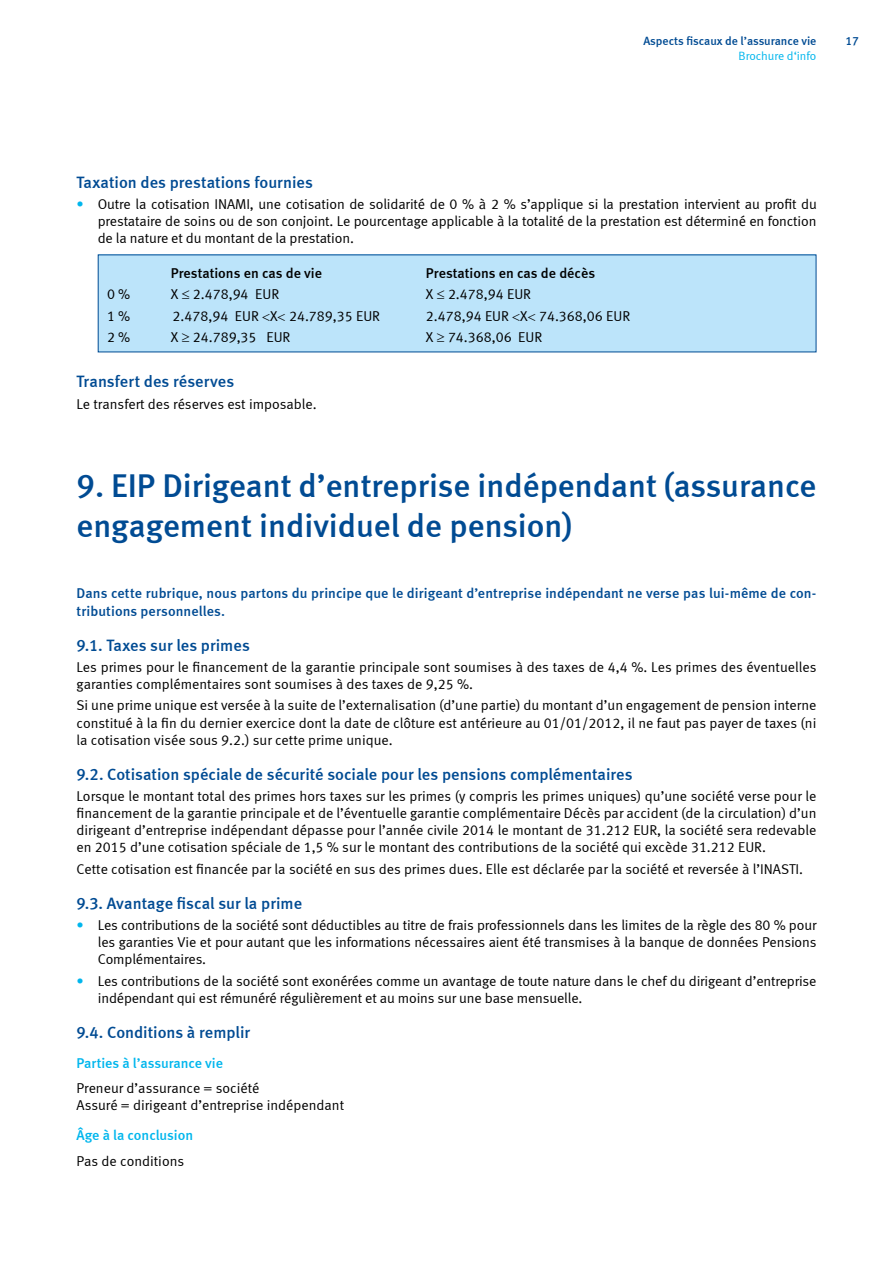
<style>
.page{position:relative;width:893px;height:1263px;background:#fff}
.page>*{position:absolute;margin:0;border:0;box-sizing:border-box;transform-origin:0 0}
.t1{font:33px/39.6px "Meta Medium LF";color:#004b93}
.t2{font:16.5px "Meta Medium LF";color:#004b93}
.t3{font:14.25px/17.1px "Meta Normal LF";color:#000;text-align:justify}
.t4{font:14.25px/18px "Meta Medium LF";letter-spacing:.005em;color:#004b93}
.t5{font:14.25px "Meta Medium LF";color:#000}
.t6{font:14.25px "Meta Medium LF";color:#00b6ed}
.t7{font:12px "Meta Medium LF";color:#004b93}
.t8{font:12px "Meta Normal LF";color:#00b6ed}
.s1{color:#00b6ed}
</style>
<div class="page">
<div style="left:98px;top:255px;width:718px;height:97px;background:#bce4fa"></div>
<p class="t7" style="left:643px;top:34px;width:175px">Aspects fiscaux de l’assurance vie</p>
<p class="t8" style="left:738px;top:48px;width:79px">Brochure d‘info</p>
<p class="t7" style="left:845px;top:34px;width:15px">17</p>
<p class="t2" style="left:77px;top:172px;width:238px">Taxation des prestations fournies</p>
<p class="t3" style="left:98px;top:195px;width:721px;text-indent:-21px"><span class="s1">•</span> Outre la cotisation INAMI, une cotisation de solidarité de 0 % à 2 % s’applique si la prestation intervient au profit du prestataire de soins ou de son conjoint. Le pourcentage applicable à la totalité de la prestation est déterminé en fonction de la nature et du montant de la prestation.</p>
<p class="t5" style="left:171px;top:265px;width:153px">Prestations en cas de vie</p>
<p class="t5" style="left:426px;top:265px;width:171px">Prestations en cas de décès</p>
<p class="t3" style="left:107px;top:286px;width:25px">0 %</p>
<p class="t3" style="left:171px;top:286px;width:110px">X ≤ 2.478,94 EUR</p>
<p class="t3" style="left:426px;top:286px;width:107px">X ≤ 2.478,94 EUR</p>
<p class="t3" style="left:107px;top:307px;width:25px">1 %</p>
<p class="t3" style="left:173px;top:307px;width:209px">2.478,94 EUR X 24.789,35 EUR</p>
<p class="t3" style="left:426px;top:307px;width:206px">2.478,94 EUR X 74.368,06 EUR</p>
<p class="t3" style="left:107px;top:328px;width:25px">2 %</p>
<p class="t3" style="left:171px;top:328px;width:121px">X ≥ 24.789,35 EUR</p>
<p class="t3" style="left:426px;top:328px;width:118px">X ≥ 74.368,06 EUR</p>
<p class="t2" style="left:77px;top:372px;width:159px">Transfert des réserves</p>
<p class="t3" style="left:77px;top:395px;width:242px">Le transfert des réserves est imposable.</p>
<h1 class="t1" style="left:77px;top:466px;width:741px">9. EIP Dirigeant d’entreprise indépendant (assurance engagement individuel de pension)</h1>
<p class="t4" style="left:77px;top:583px;width:741px">Dans cette rubrique, nous partons du principe que le dirigeant d’entreprise indépendant ne verse pas lui-même de con&shy;tributions personnelles.</p>
<p class="t2" style="left:77px;top:635px;width:175px">9.1. Taxes sur les primes</p>
<p class="t3" style="left:77px;top:658px;width:741px">Les primes pour le financement de la garantie principale sont soumises à des taxes de 4,4 %. Les primes des éventuelles garanties complémentaires sont soumises à des taxes de 9,25 %.</p>
<p class="t3" style="left:77px;top:697px;width:741px">Si une prime unique est versée à la suite de l’externalisation (d’une partie) du montant d’un engagement de pension interne constitué à la fin du dernier exercice dont la date de clôture est antérieure au 01/01/2012, il ne faut pas payer de taxes (ni la cotisation visée sous 9.2.) sur cette prime unique.</p>
<p class="t2" style="left:77px;top:764px;width:557px">9.2. Cotisation spéciale de sécurité sociale pour les pensions complémentaires</p>
<p class="t3" style="left:77px;top:787px;width:741px">Lorsque le montant total des primes hors taxes sur les primes (y compris les primes uniques) qu’une société verse pour le financement de la garantie principale et de l’éventuelle garantie complémentaire Décès par accident (de la circulation) d’un dirigeant d’entreprise indépendant dépasse pour l’année civile 2014 le montant de 31.212 EUR, la société sera redevable en 2015 d’une cotisation spéciale de 1,5 % sur le montant des contributions de la société qui excède 31.212 EUR.</p>
<p class="t3" style="left:77px;top:860px;width:728px">Cette cotisation est financée par la société en sus des primes dues. Elle est déclarée par la société et reversée à l’INASTI.</p>
<p class="t2" style="left:77px;top:893px;width:227px">9.3. Avantage fiscal sur la prime</p>
<p class="t3" style="left:98px;top:916px;width:720px;text-indent:-21px"><span class="s1">•</span> Les contributions de la société sont déductibles au titre de frais professionnels dans les limites de la règle des 80 % pour les garanties Vie et pour autant que les informations nécessaires aient été transmises à la banque de données Pensions Complémentaires.</p>
<p class="t3" style="left:98px;top:972px;width:720px;text-indent:-21px"><span class="s1">•</span> Les contributions de la société sont exonérées comme un avantage de toute nature dans le chef du dirigeant d’entreprise indépendant qui est rémunéré régulièrement et au moins sur une base mensuelle.</p>
<p class="t2" style="left:77px;top:1022px;width:175px">9.4. Conditions à remplir</p>
<p class="t6" style="left:77px;top:1054px;width:148px">Parties à l’assurance vie</p>
<p class="t3" style="left:77px;top:1079px;width:269px">Preneur d’assurance = société<br>Assuré = dirigeant d’entreprise indépendant</p>
<p class="t6" style="left:77px;top:1127px;width:118px">Âge à la conclusion</p>
<p class="t3" style="left:77px;top:1152px;width:109px">Pas de conditions</p>
</div>
